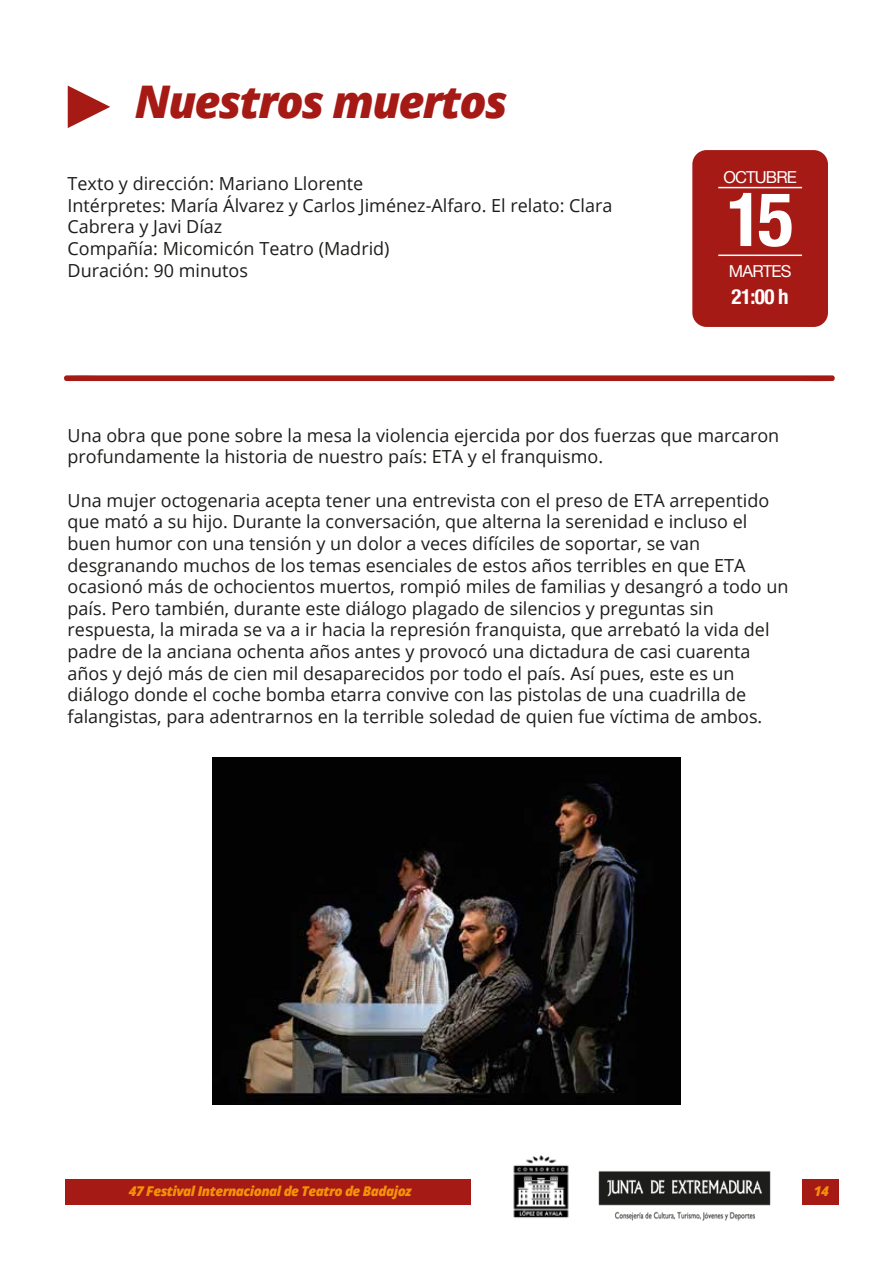
<style>
.page{position:relative;width:893px;height:1263px;background:#fff}
.page>*{position:absolute;margin:0;border:0;box-sizing:border-box;transform-origin:0 0}
.t1{font:700 condensed 75px "Helvetica Neue";color:#fff}
.t2{font:italic 800 45px "Open Sans";letter-spacing:-.04em;color:#a61a16}
.t3{font:700 condensed 21px "Helvetica Neue";color:#fff}
.t4{font:18px/21.6px "Open Sans";color:#1d1d1b}
.t5{font:16.5px "Helvetica Neue";letter-spacing:-.05em;color:#fff}
.t6{font:italic 800 13.5px "Open Sans";letter-spacing:-.04em;color:#f39208}
</style>
<div class="page">
<svg style="left:68px;top:86px;width:42px;height:42px"></svg>
<div style="left:692px;top:150px;width:136px;height:177px;background:#a61a16;border-radius:14px"></div>
<hr style="left:718px;top:255px;width:84px;height:1px;background:#fff">
<hr style="left:718px;top:187px;width:84px;height:1px;background:#fff">
<div style="left:802px;top:1180px;width:37px;height:25px;background:#a61a16"></div>
<img style="left:213px;top:757px;width:467px;height:347px">
<div style="left:65px;top:1180px;width:406px;height:25px;background:#a61a16"></div>
<img style="left:513px;top:1155px;width:56px;height:63px">
<svg style="left:64px;top:375px;width:771px;height:6px;background:#ab2925"></svg>
<img style="left:598px;top:1171px;width:173px;height:50px">
<h2 class="t2" style="left:135px;top:68px;width:374px">Nuestros muertos</h2>
<p class="t4" style="left:68px;top:172px;width:546px">Texto y dirección: Mariano Llorente<br>Intérpretes: María Álvarez y Carlos Jiménez-Alfaro. El relato: Clara Cabrera y Javi Díaz<br>Compañía: Micomicón Teatro (Madrid)<br>Duración: 90 minutos</p>
<p class="t5" style="left:723px;top:165px;width:75px">OCTUBRE</p>
<h1 class="t1" style="left:727px;top:157px;width:68px">15</h1>
<p class="t5" style="left:729px;top:259px;width:64px">MARTES</p>
<p class="t3" style="left:732px;top:279px;width:59px">21:00 h</p>
<p class="t4" style="left:68px;top:424px;width:713px">Una obra que pone sobre la mesa la violencia ejercida por dos fuerzas que marcaron profundamente la historia de nuestro país: ETA y el franquismo.</p>
<p class="t4" style="left:68px;top:489px;width:722px">Una mujer octogenaria acepta tener una entrevista con el preso de ETA arrepentido que mató a su hijo. Durante la conversación, que alterna la serenidad e incluso el buen humor con una tensión y un dolor a veces difíciles de soportar, se van desgranando muchos de los temas esenciales de estos años terribles en que ETA ocasionó más de ochocientos muertos, rompió miles de familias y desangró a todo un país. Pero también, durante este diálogo plagado de silencios y preguntas sin respuesta, la mirada se va a ir hacia la represión franquista, que arrebató la vida del padre de la anciana ochenta años antes y provocó una dictadura de casi cuarenta años y dejó más de cien mil desaparecidos por todo el país. Así pues, este es un diálogo donde el coche bomba etarra convive con las pistolas de una cuadrilla de falangistas, para adentrarnos en la terrible soledad de quien fue víctima de ambos.</p>
<p class="t6" style="left:129px;top:1181px;width:285px">47 Festival Internacional de Teatro de Badajoz</p>
<p class="t6" style="left:814px;top:1181px;width:17px">14</p>
</div>
